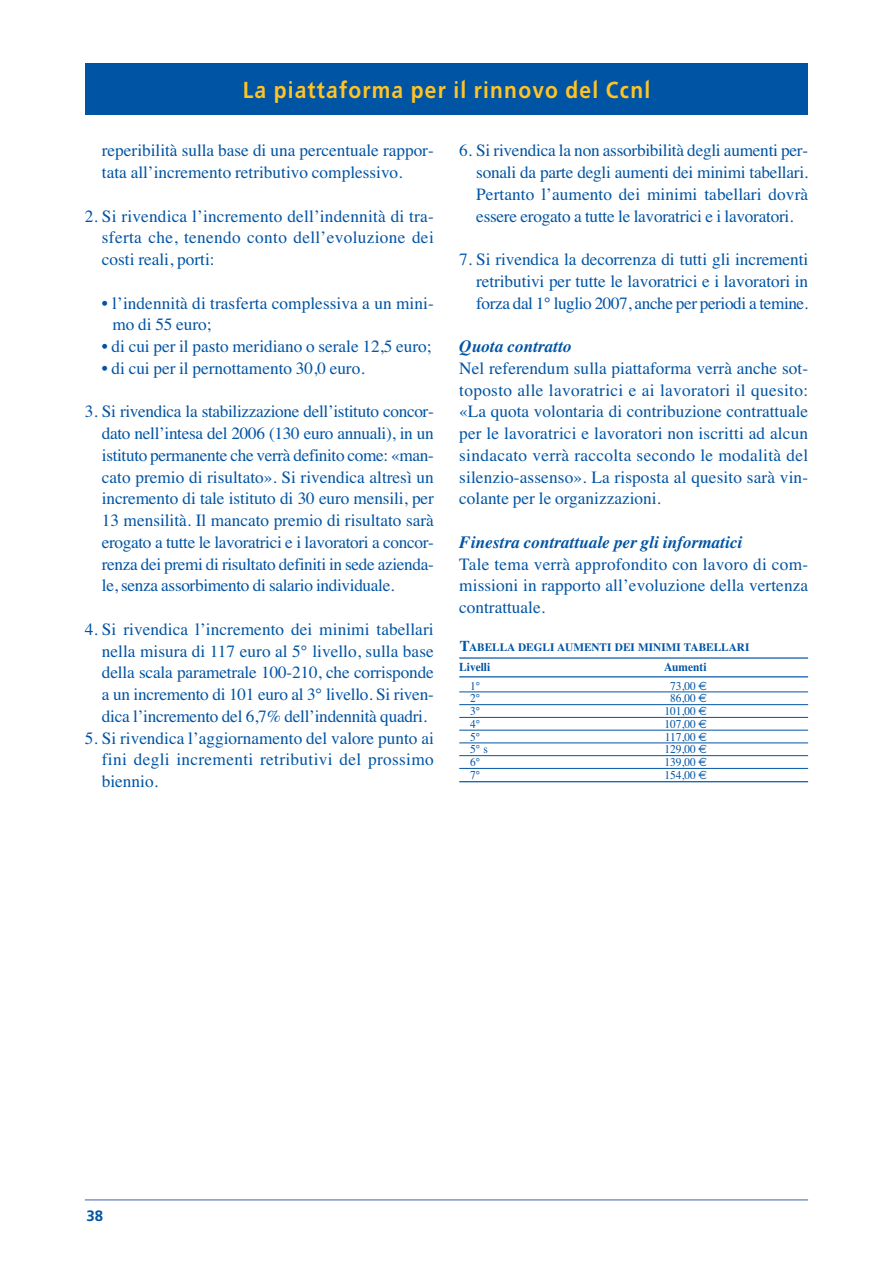
<style>
.page{position:relative;width:893px;height:1263px;background:#fff}
.page>*{position:absolute;margin:0;border:0;box-sizing:border-box;transform-origin:0 0}
.t1{font:23.1px "Freeway Demi";letter-spacing:.055em;color:#ffc424;scale:.91 1}
.t2{font:17.25px/21.8px "Times";color:#0054a4;text-align:justify}
.t3{font:italic 700 17.25px "Times";color:#0054a4}
.t4{font:15px "Freeway Demi";color:#0054a4}
.t5{font:12px "Times";color:#0054a4;scale:.95 1}
.t6{font:700 12px "Times";color:#0054a4;scale:.95 1}
.t7{font:700 11.25px "Times";color:#0054a4}
.s1{font-size:15px}
.s2{font-family:"Euro Sans"}
</style>
<div class="page">
<hr style="left:85px;top:1199px;width:723px;height:2px;background:#8093c8">
<div style="left:85px;top:64px;width:722px;height:51px;background:#0054a4"></div>
<hr style="left:459px;top:692px;width:349px;height:1px;background:#0054a4">
<hr style="left:459px;top:704px;width:349px;height:1px;background:#0054a4">
<hr style="left:459px;top:717px;width:349px;height:1px;background:#0054a4">
<hr style="left:459px;top:730px;width:349px;height:1px;background:#0054a4">
<hr style="left:459px;top:743px;width:349px;height:1px;background:#0054a4">
<hr style="left:459px;top:755px;width:349px;height:1px;background:#0054a4">
<hr style="left:459px;top:768px;width:349px;height:1px;background:#0054a4">
<hr style="left:459px;top:657px;width:349px;height:2px;background:#0054a4">
<hr style="left:459px;top:676px;width:349px;height:1px;background:#0054a4">
<hr style="left:459px;top:781px;width:349px;height:1px;background:#0054a4">
<h1 class="t1" style="left:243px;top:80px;width:449px">La piattaforma per il rinnovo del Ccnl</h1>
<p class="t2" style="left:102px;top:141px;width:333px">reperibilità sulla base di una percentuale rappor&shy;tata all’incremento retributivo complessivo.</p>
<p class="t2" style="left:102px;top:207px;width:333px;text-indent:-17px">2. Si rivendica l’incremento dell’indennità di tra&shy;sferta che, tenendo conto dell’evoluzione dei costi reali, porti:</p>
<p class="t2" style="left:112px;top:294px;width:323px;text-indent:-11px">• l’indennità di trasferta complessiva a un mini&shy;mo di 55 euro;</p>
<p class="t2" style="left:102px;top:337px;width:331px">• di cui per il pasto meridiano o serale 12,5 euro;</p>
<p class="t2" style="left:102px;top:359px;width:264px">• di cui per il pernottamento 30,0 euro.</p>
<p class="t2" style="left:102px;top:402px;width:333px;text-indent:-17px">3. Si rivendica la stabilizzazione dell’istituto concor&shy;dato nell’intesa del 2006 (130 euro annuali), in un istituto permanente che verrà definito come: «man&shy;cato premio di risultato». Si rivendica altresì un incremento di tale istituto di 30 euro mensili, per 13 mensilità. Il mancato premio di risultato sarà erogato a tutte le lavoratrici e i lavoratori a concor&shy;renza dei premi di risultato definiti in sede azienda&shy;le, senza assorbimento di salario individuale.</p>
<p class="t2" style="left:102px;top:620px;width:333px;text-indent:-17px">4. Si rivendica l’incremento dei minimi tabellari nella misura di 117 euro al 5° livello, sulla base della scala parametrale 100-210, che corrisponde a un incremento di 101 euro al 3° livello. Si riven&shy;dica l’incremento del 6,7% dell’indennità quadri.</p>
<p class="t2" style="left:102px;top:729px;width:333px;text-indent:-17px">5. Si rivendica l’aggiornamento del valore punto ai fini degli incrementi retributivi del prossimo biennio.</p>
<p class="t2" style="left:476px;top:141px;width:333px;text-indent:-17px">6. Si rivendica la non assorbibilità degli aumenti per&shy;sonali da parte degli aumenti dei minimi tabellari.<br>Pertanto l’aumento dei minimi tabellari dovrà essere erogato a tutte le lavoratrici e i lavoratori.</p>
<p class="t2" style="left:476px;top:250px;width:333px;text-indent:-17px">7. Si rivendica la decorrenza di tutti gli incrementi retributivi per tutte le lavoratrici e i lavoratori in forza dal 1° luglio 2007, anche per periodi a temine.</p>
<p class="t3" style="left:459px;top:340px;width:114px">Quota contratto</p>
<p class="t2" style="left:459px;top:359px;width:350px">Nel referendum sulla piattaforma verrà anche sot&shy;toposto alle lavoratrici e ai lavoratori il quesito: «La quota volontaria di contribuzione contrattuale per le lavoratrici e lavoratori non iscritti ad alcun sindacato verrà raccolta secondo le modalità del silenzio-assenso». La risposta al quesito sarà vin&shy;colante per le organizzazioni.</p>
<p class="t3" style="left:459px;top:536px;width:284px">Finestra contrattuale per gli informatici</p>
<p class="t2" style="left:459px;top:555px;width:350px">Tale tema verrà approfondito con lavoro di com&shy;missioni in rapporto all’evoluzione della vertenza contrattuale.</p>
<p class="t7" style="left:460px;top:644px;width:291px"><span class="s1">T</span>ABELLA DEGLI AUMENTI DEI MINIMI TABELLARI</p>
<p class="t6" style="left:459px;top:662px;width:34px">Livelli</p>
<p class="t6" style="left:664px;top:662px;width:46px">Aumenti</p>
<p class="t5" style="left:470px;top:681px;width:12px">1°</p>
<p class="t5" style="left:670px;top:681px;width:40px">73,00 <span class="s2">€</span></p>
<p class="t5" style="left:470px;top:694px;width:12px">2°</p>
<p class="t5" style="left:670px;top:694px;width:40px">86,00 <span class="s2">€</span></p>
<p class="t5" style="left:470px;top:707px;width:12px">3°</p>
<p class="t5" style="left:664px;top:707px;width:46px">101,00 <span class="s2">€</span></p>
<p class="t5" style="left:470px;top:719px;width:12px">4°</p>
<p class="t5" style="left:664px;top:719px;width:46px">107,00 <span class="s2">€</span></p>
<p class="t5" style="left:470px;top:732px;width:12px">5°</p>
<p class="t5" style="left:665px;top:732px;width:46px">117,00 <span class="s2">€</span></p>
<p class="t5" style="left:470px;top:745px;width:20px">5° s</p>
<p class="t5" style="left:664px;top:745px;width:46px">129,00 <span class="s2">€</span></p>
<p class="t5" style="left:470px;top:758px;width:12px">6°</p>
<p class="t5" style="left:664px;top:758px;width:46px">139,00 <span class="s2">€</span></p>
<p class="t5" style="left:470px;top:770px;width:12px">7°</p>
<p class="t5" style="left:664px;top:770px;width:46px">154,00 <span class="s2">€</span></p>
<p class="t4" style="left:86px;top:1209px;width:18px">38</p>
</div>
